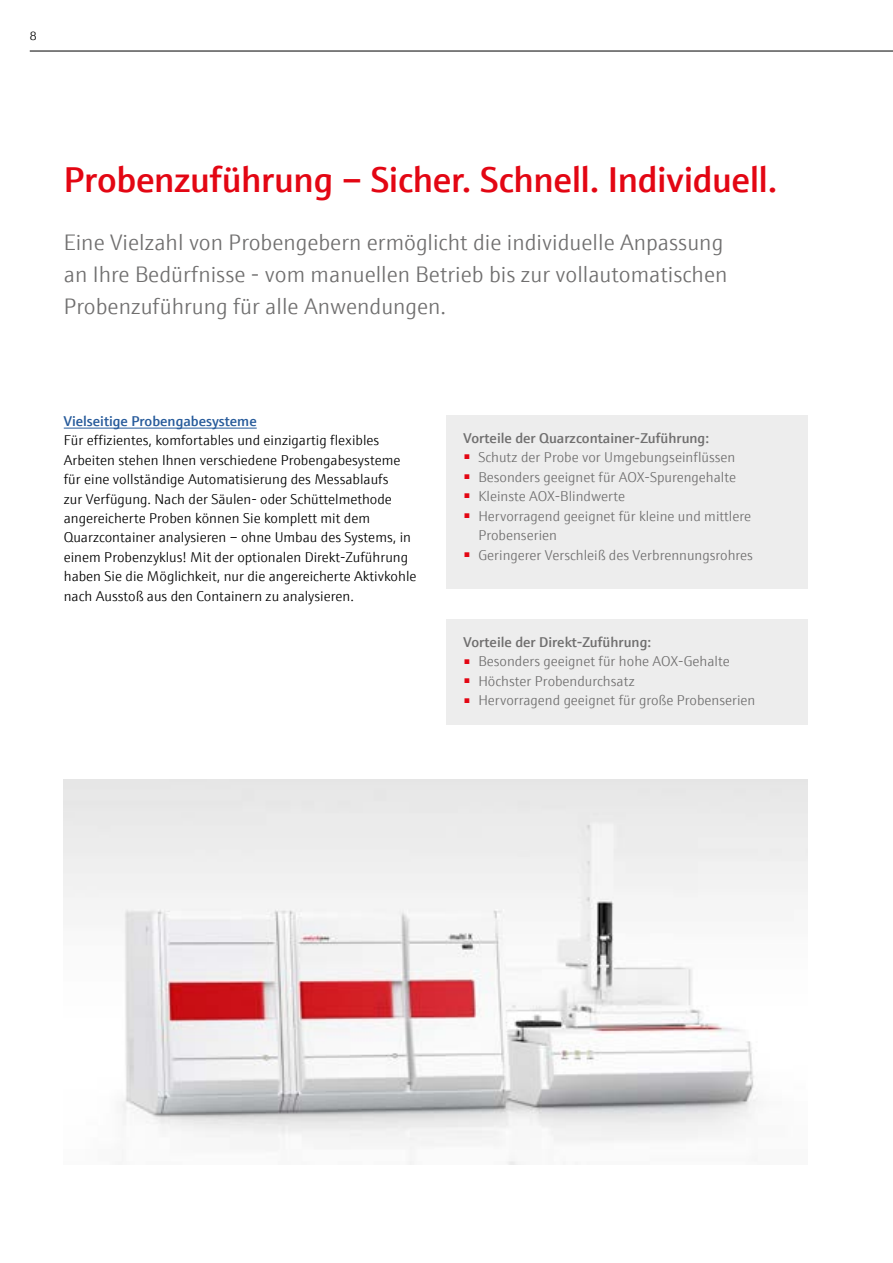
<style>
.page{position:relative;width:893px;height:1263px;background:#fff}
.page>*{position:absolute;margin:0;border:0;box-sizing:border-box;transform-origin:0 0}
.t1{font:600 36px "E+H Sans";letter-spacing:-.01em;color:#e30613}
.t2{font:300 22.5px/32.4px "E+H Sans";color:#706f6f}
.t3{font:300 14.25px/19.5px "E+H Sans";color:#000}
.t4{font:300 14.25px/19.5px "E+H Sans";color:#706f6f}
.t5{font:600 14.25px "E+H Sans";color:#706f6f}
.t6{font:600 14.25px "E+H Sans";color:#275b9b}
.t7{font:300 12px "E+H Sans";color:#000}
</style>
<div class="page">
<hr style="left:30px;top:51px;width:863px;height:1px;background:#000">
<hr style="left:64px;top:428px;width:193px;height:1px;background:#275b9b">
<img style="left:64px;top:779px;width:744px;height:385px">
<div style="left:446px;top:416px;width:362px;height:173px;background:#ededed"></div>
<div style="left:446px;top:620px;width:362px;height:105px;background:#ededed"></div>
<p class="t7" style="left:30px;top:27px;width:8px">8</p>
<h1 class="t1" style="left:64px;top:152px;width:715px">Probenzuführung – Sicher. Schnell. Individuell.</h1>
<h2 class="t2" style="left:64px;top:224px;width:665px">Eine Vielzahl von Probengebern ermöglicht die individuelle Anpassung an Ihre Bedürfnisse - vom manuellen Betrieb bis zur vollautomatischen<br>Probenzuführung für alle Anwendungen.</h2>
<p class="t6" style="left:64px;top:410px;width:194px">Vielseitige Probengabesysteme</p>
<p class="t3" style="left:64px;top:429px;width:354px">Für effizientes, komfortables und einzigartig flexibles Arbeiten stehen Ihnen verschiedene Probengabesysteme für eine vollständige Automatisierung des Messablaufs<br>zur Verfügung. Nach der Säulen- oder Schüttelmethode angereicherte Proben können Sie komplett mit dem Quarzcontainer analysieren – ohne Umbau des Systems, in einem Probenzyklus! Mit der optionalen Direkt-Zuführung haben Sie die Möglichkeit, nur die angereicherte Aktivkohle nach Ausstoß aus den Containern zu analysieren.</p>
<p class="t5" style="left:463px;top:427px;width:247px">Vorteile der Quarzcontainer-Zuführung:</p>
<p class="t4" style="left:463px;top:446px;width:273px"><sup>■</sup> Schutz der Probe vor Umgebungseinflüssen</p>
<p class="t4" style="left:463px;top:466px;width:274px"><sup>■</sup> Besonders geeignet für AOX-Spurengehalte</p>
<p class="t4" style="left:463px;top:485px;width:163px"><sup>■</sup> Kleinste AOX-Blindwerte</p>
<p class="t4" style="left:478px;top:505px;width:274px;text-indent:-15px"><sup>■</sup> Hervorragend geeignet für kleine und mittlere<br>Probenserien</p>
<p class="t4" style="left:463px;top:544px;width:291px"><sup>■</sup> Geringerer Verschleiß des Verbrennungsrohres</p>
<p class="t5" style="left:463px;top:631px;width:189px">Vorteile der Direkt-Zuführung:</p>
<p class="t4" style="left:463px;top:650px;width:268px"><sup>■</sup> Besonders geeignet für hohe AOX-Gehalte</p>
<p class="t4" style="left:463px;top:670px;width:173px"><sup>■</sup> Höchster Probendurchsatz</p>
<p class="t4" style="left:463px;top:689px;width:293px"><sup>■</sup> Hervorragend geeignet für große Probenserien</p>
</div>
